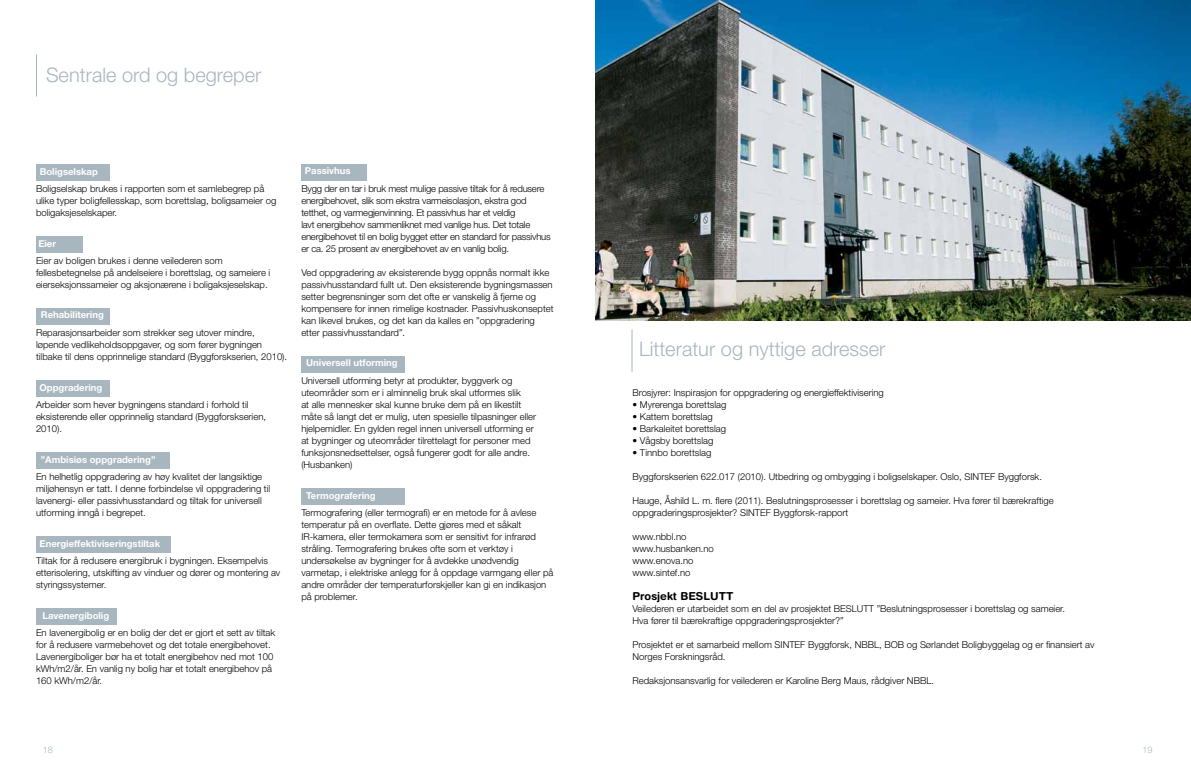
<style>
.page{position:relative;width:1191px;height:780px;background:#fff}
.page>*{position:absolute;margin:0;border:0;box-sizing:border-box;transform-origin:0 0}
.t1{font:300 20px "Helvetica Neue";color:#a8b6bf}
.t2{font:700 11px "Helvetica Rounded";color:#000}
.t3{font:300 9.5px/12px "Helvetica Neue";color:#000}
.t4{font:300 9.5px/12px "Helvetica Neue";letter-spacing:-.02em;color:#000}
.t5{font:700 9.5px "Helvetica Neue";color:#fff}
.t6{font:300 9px "Helvetica Neue";color:#a8b6bf}
</style>
<div class="page">
<div style="left:36px;top:164px;width:74px;height:16px;background:#a8b6bf"></div>
<div style="left:36px;top:236px;width:46px;height:16px;background:#a8b6bf"></div>
<div style="left:36px;top:308px;width:74px;height:16px;background:#a8b6bf"></div>
<div style="left:36px;top:380px;width:74px;height:16px;background:#a8b6bf"></div>
<div style="left:36px;top:452px;width:133px;height:16px;background:#a8b6bf"></div>
<div style="left:36px;top:536px;width:134px;height:16px;background:#a8b6bf"></div>
<div style="left:36px;top:608px;width:81px;height:16px;background:#a8b6bf"></div>
<div style="left:301px;top:164px;width:66px;height:16px;background:#a8b6bf"></div>
<div style="left:301px;top:356px;width:104px;height:16px;background:#a8b6bf"></div>
<div style="left:301px;top:488px;width:104px;height:16px;background:#a8b6bf"></div>
<hr style="left:631px;top:330px;width:1px;height:41px;background:#a8b6bf">
<hr style="left:36px;top:55px;width:1px;height:41px;background:#a8b6bf">
<img style="left:595px;top:1px;width:595px;height:319px">
<h1 class="t1" style="left:46px;top:63px;width:217px">Sentrale ord og begreper</h1>
<p class="t5" style="left:40px;top:165px;width:60px">Boligselskap</p>
<p class="t3" style="left:36px;top:182px;width:242px">Boligselskap brukes i rapporten som et samlebegrep på ulike typer boligfellesskap, som borettslag, boligsameier og boligaksjeselskaper.</p>
<p class="t5" style="left:38px;top:237px;width:19px">Eier</p>
<p class="t3" style="left:36px;top:254px;width:236px">Eier av boligen brukes i denne veilederen som fellesbetegnelse på andelseiere i borettslag, og sameiere i eierseksjonssameier og aksjonærene i boligaksjeselskap.</p>
<p class="t3" style="left:36px;top:326px;width:253px">Reparasjonsarbeider som strekker seg utover mindre, løpende vedlikeholdsoppgaver, og som fører bygningen tilbake til dens opprinnelige standard (Byggforskserien, 2010).</p>
<p class="t3" style="left:36px;top:398px;width:231px">Arbeider som hever bygningens standard i forhold til eksisterende eller opprinnelig standard (Byggforskserien,<br>2010).</p>
<p class="t3" style="left:36px;top:470px;width:236px">En helhetlig oppgradering av høy kvalitet der langsiktige miljøhensyn er tatt. I denne forbindelse vil oppgradering til lavenergi- eller passivhusstandard og tiltak for universell utforming inngå i begrepet.</p>
<p class="t3" style="left:36px;top:554px;width:246px">Tiltak for å redusere energibruk i bygningen. Eksempelvis etterisolering, utskifting av vinduer og dører og montering av styringssystemer.</p>
<p class="t3" style="left:36px;top:626px;width:241px">En lavenergibolig er en bolig der det er gjort et sett av tiltak for å redusere varmebehovet og det totale energibehovet.<br>Lavenergiboliger bør ha et totalt energibehov ned mot 100 kWh/m2/år. En vanlig ny bolig har et totalt energibehov på 160 kWh/m2/år.</p>
<p class="t5" style="left:41px;top:309px;width:64px">Rehabilitering</p>
<p class="t5" style="left:40px;top:382px;width:64px">Oppgradering</p>
<p class="t5" style="left:41px;top:454px;width:116px">”Ambisiøs oppgradering”</p>
<p class="t5" style="left:40px;top:537px;width:122px">Energieffektiviseringstiltak</p>
<p class="t5" style="left:42px;top:610px;width:68px">Lavenergibolig</p>
<p class="t5" style="left:305px;top:164px;width:47px">Passivhus</p>
<p class="t4" style="left:301px;top:182px;width:251px">Bygg der en tar i bruk mest mulige passive tiltak for å redusere energibehovet, slik som ekstra varmeisolasjon, ekstra god tetthet, og varmegjenvinning. Et passivhus har et veldig<br>lavt energibehov sammenliknet med vanlige hus. Det totale energibehovet til en bolig bygget etter en standard for passivhus er ca. 25 prosent av energibehovet av en vanlig bolig.</p>
<p class="t3" style="left:301px;top:266px;width:254px">Ved oppgradering av eksisterende bygg oppnås normalt ikke passivhusstandard fullt ut. Den eksisterende bygningsmassen setter begrensninger som det ofte er vanskelig å fjerne og kompensere for innen rimelige kostnader. Passivhuskonseptet kan likevel brukes, og det kan da kalles en ”oppgradering etter passivhusstandard”.</p>
<p class="t3" style="left:301px;top:374px;width:236px">Universell utforming betyr at produkter, byggverk og uteområder som er i alminnelig bruk skal utformes slik<br>at alle mennesker skal kunne bruke dem på en likestilt måte så langt det er mulig, uten spesielle tilpasninger eller hjelpemidler. En gylden regel innen universell utforming er at bygninger og uteområder tilrettelagt for personer med funksjonsnedsettelser, også fungerer godt for alle andre. (Husbanken)</p>
<p class="t3" style="left:301px;top:506px;width:254px">Termografering (eller termografi) er en metode for å avlese temperatur på en overflate. Dette gjøres med et såkalt IR-kamera, eller termokamera som er sensitivt for infrarød stråling. Termografering brukes ofte som et verktøy i undersøkelse av bygninger for å avdekke unødvendig varmetap, i elektriske anlegg for å oppdage varmgang eller på andre områder der temperaturforskjeller kan gi en indikasjon på problemer.</p>
<p class="t5" style="left:306px;top:356px;width:93px">Universell utforming</p>
<p class="t5" style="left:306px;top:490px;width:71px">Termografering</p>
<h1 class="t1" style="left:639px;top:337px;width:248px">Litteratur og nyttige adresser</h1>
<p class="t3" style="left:632px;top:386px;width:253px">Brosjyrer: Inspirasjon for oppgradering og energieffektivisering</p>
<p class="t3" style="left:632px;top:398px;width:95px">• Myrerenga borettslag</p>
<p class="t3" style="left:632px;top:410px;width:82px">• Kattem borettslag</p>
<p class="t3" style="left:632px;top:422px;width:95px">• Barkaleitet borettslag</p>
<p class="t3" style="left:632px;top:434px;width:82px">• Vågsby borettslag</p>
<p class="t3" style="left:632px;top:446px;width:80px">• Tinnbo borettslag</p>
<p class="t3" style="left:632px;top:470px;width:411px">Byggforskserien 622.017 (2010). Utbedring og ombygging i boligselskaper. Oslo, SINTEF Byggforsk.</p>
<p class="t3" style="left:632px;top:494px;width:423px">Hauge, Åshild L. m. flere (2011). Beslutningsprosesser i borettslag og sameier. Hva fører til bærekraftige oppgraderingsprosjekter? SINTEF Byggforsk-rapport</p>
<p class="t3" style="left:632px;top:530px;width:83px">www.nbbl.no www.husbanken.no www.enova.no www.sintef.no</p>
<p class="t2" style="left:632px;top:589px;width:102px">Prosjekt BESLUTT</p>
<p class="t3" style="left:632px;top:602px;width:434px">Veilederen er utarbeidet som en del av prosjektet BESLUTT ”Beslutningsprosesser i borettslag og sameier.<br>Hva fører til bærekraftige oppgraderingsprosjekter?”</p>
<p class="t3" style="left:632px;top:638px;width:463px">Prosjektet er et samarbeid mellom SINTEF Byggforsk, NBBL, BOB og Sørlandet Boligbyggelag og er finansiert av<br>Norges Forskningsråd.</p>
<p class="t3" style="left:632px;top:674px;width:303px">Redaksjonsansvarlig for veilederen er Karoline Berg Maus, rådgiver NBBL.</p>
<p class="t6" style="left:43px;top:744px;width:11px">18</p>
<p class="t6" style="left:1142px;top:744px;width:11px">19</p>
</div>
